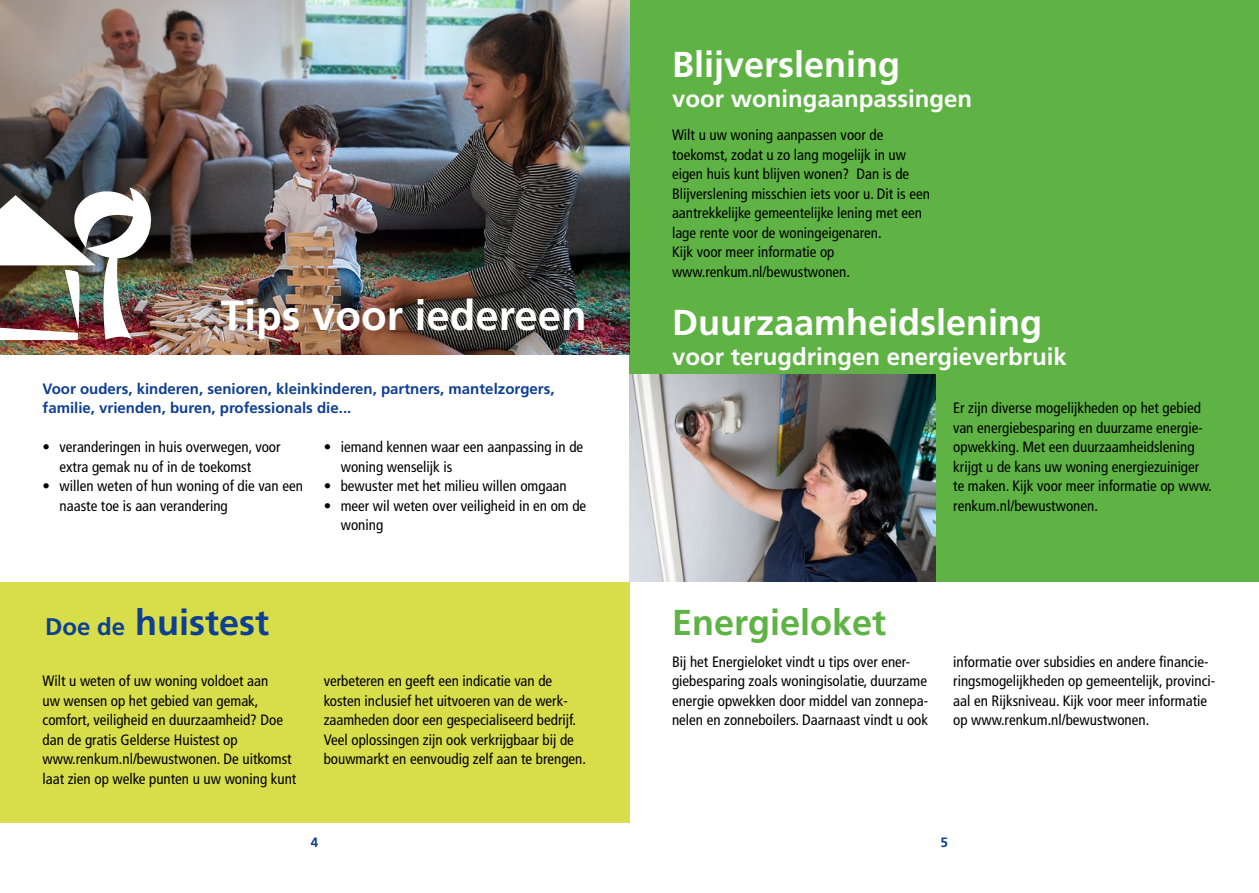
<style>
.page{position:relative;width:1259px;height:893px;background:#fff}
.page>*{position:absolute;margin:0;border:0;box-sizing:border-box;transform-origin:0 0}
.t1{font:700 42px "Frutiger LT Std";color:#fff}
.t2{font:700 36px "Frutiger LT Std";color:#fff}
.t3{font:700 36px "Frutiger LT Std";color:#0f3f93}
.t4{font:700 36px "Frutiger LT Std";color:#5eb344}
.t5{font:700 24px "Frutiger LT Std";color:#fff}
.t6{font:condensed 15px/19.5px "Frutiger LT Std";color:#000}
.t7{font:700 15px/19.5px "Frutiger LT Std";color:#0f3f93}
.t8{font:700 13.5px "Frutiger LT Std";color:#0f3f93}
.s1{font-size:24px}
</style>
<div class="page">
<div style="left:629px;top:0;width:630px;height:582px;background:#5eb344"></div>
<img style="left:0;top:0;width:629px;height:355px">
<img style="left:629px;top:374px;width:306px;height:208px">
<div style="left:0;top:582px;width:629px;height:241px;background:#d8dd4a"></div>
<img style="left:0;top:187px;width:151px;height:153px">
<h1 class="t1" style="left:221px;top:291px;width:367px">Tips voor iedereen</h1>
<p class="t7" style="left:43px;top:379px;width:513px">Voor ouders, kinderen, senioren, kleinkinderen, partners, mantelzorgers, familie, vrienden, buren, professionals die...</p>
<p class="t6" style="left:60px;top:437px;width:223px;text-indent:-17px">• veranderingen in huis overwegen, voor extra gemak nu of in de toekomst</p>
<p class="t6" style="left:60px;top:476px;width:245px;text-indent:-17px">• willen weten of hun woning of die van een naaste toe is aan verandering</p>
<p class="t6" style="left:341px;top:437px;width:244px;text-indent:-17px">• iemand kennen waar een aanpassing in de woning wenselijk is</p>
<p class="t6" style="left:324px;top:476px;width:245px">• bewuster met het milieu willen omgaan</p>
<p class="t6" style="left:341px;top:496px;width:247px;text-indent:-17px">• meer wil weten over veiligheid in en om de woning</p>
<h2 class="t2" style="left:672px;top:43px;width:230px">Blijverslening</h2>
<h3 class="t5" style="left:672px;top:84px;width:302px">voor woningaanpassingen</h3>
<p class="t6" style="left:672px;top:125px;width:259px">Wilt u uw woning aanpassen voor de toekomst, zodat u zo lang mogelijk in uw eigen huis kunt blijven wonen? Dan is de Blijverslening misschien iets voor u. Dit is een aantrekkelijke gemeentelijke lening met een lage rente voor de woningeigenaren.<br>Kijk voor meer informatie op www.renkum.nl/bewustwonen.</p>
<h2 class="t2" style="left:672px;top:301px;width:372px">Duurzaamheidslening</h2>
<h3 class="t5" style="left:672px;top:343px;width:396px">voor terugdringen energieverbruik</h3>
<p class="t6" style="left:953px;top:398px;width:260px">Er zijn diverse mogelijkheden op het gebied van energiebesparing en duurzame energie&shy;opwekking. Met een duurzaamheidslening krijgt u de kans uw woning energiezuiniger te maken. Kijk voor meer informatie op www. renkum.nl/bewustwonen.</p>
<h2 class="t3" style="left:45px;top:601px;width:226px"><span class="s1">Doe de</span> huistest</h2>
<h2 class="t4" style="left:672px;top:601px;width:216px">Energieloket</h2>
<p class="t6" style="left:672px;top:652px;width:258px">Bij het Energieloket vindt u tips over ener&shy;giebesparing zoals woningisolatie, duurzame energie opwekken door middel van zonnepa&shy;nelen en zonneboilers. Daarnaast vindt u ook</p>
<p class="t6" style="left:953px;top:652px;width:264px">informatie over subsidies en andere financie&shy;ringsmogelijkheden op gemeentelijk, provinci&shy;aal en Rijksniveau. Kijk voor meer informatie op www.renkum.nl/bewustwonen.</p>
<p class="t6" style="left:43px;top:671px;width:255px">Wilt u weten of uw woning voldoet aan<br>uw wensen op het gebied van gemak, comfort, veiligheid en duurzaamheid? Doe dan de gratis Gelderse Huistest op www.renkum.nl/bewustwonen. De uitkomst laat zien op welke punten u uw woning kunt</p>
<p class="t6" style="left:324px;top:671px;width:264px">verbeteren en geeft een indicatie van de kosten inclusief het uitvoeren van de werk&shy;zaamheden door een gespecialiseerd bedrijf.<br>Veel oplossingen zijn ook verkrijgbaar bij de bouwmarkt en eenvoudig zelf aan te brengen.</p>
<p class="t8" style="left:311px;top:834px;width:9px">4</p>
<p class="t8" style="left:940px;top:834px;width:9px">5</p>
</div>
